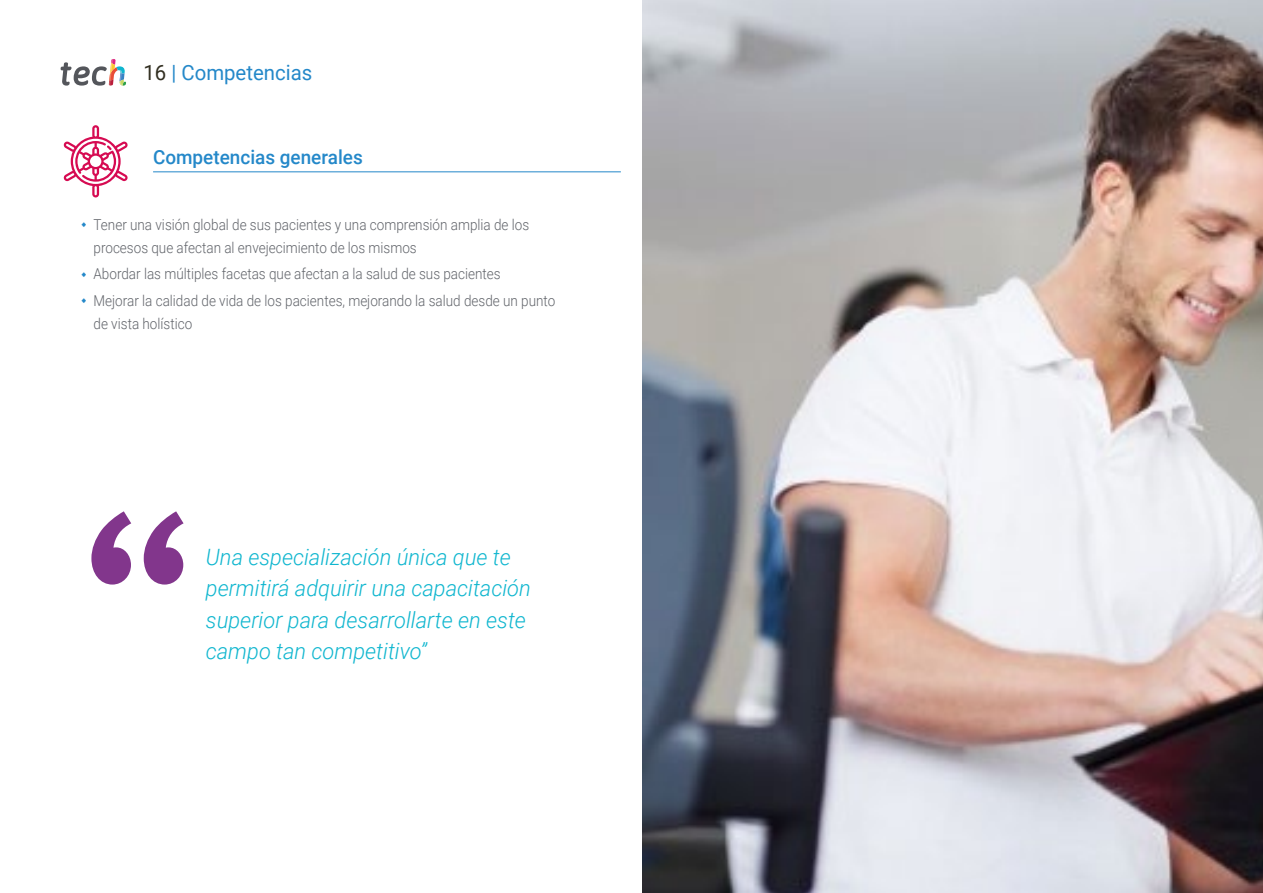
<style>
.page{position:relative;width:1263px;height:893px;background:#fff}
.page>*{position:absolute;margin:0;border:0;box-sizing:border-box;transform-origin:0 0}
.t1{font:italic 300 22.5px/31.5px "Roboto";color:#0fb6cf}
.t2{font:21px "Roboto";color:#2488c9}
.t3{font:500 19.5px "Roboto";color:#2488c9}
.t4{font:300 15px/22.5px "Roboto";color:#61646a;scale:.9 1}
.s1{color:#312e20}
</style>
<div class="page">
<hr style="left:153px;top:171px;width:468px;height:1px;background:#2488c9">
<svg style="left:63px;top:125px;width:65px;height:72px"></svg>
<img style="left:642px;top:0;width:621px;height:893px">
<svg style="left:61px;top:59px;width:65px;height:27px"></svg>
<svg style="left:91px;top:511px;width:93px;height:74px"></svg>
<h2 class="t2" style="left:144px;top:57px;width:170px"><span class="s1">16</span> | Competencias</h2>
<h3 class="t3" style="left:153px;top:144px;width:211px">Competencias generales</h3>
<p class="t4" style="left:94px;top:213px;width:486px">Tener una visión global de sus pacientes y una comprensión amplia de los procesos que afectan al envejecimiento de los mismos</p>
<p class="t4" style="left:94px;top:260px;width:515px;line-height:26.7px">Abordar las múltiples facetas que afectan a la salud de sus pacientes<br>Mejorar la calidad de vida de los pacientes, mejorando la salud desde un punto</p>
<p class="t4" style="left:94px;top:311px;width:111px">de vista holístico</p>
<h1 class="t1" style="left:206px;top:540px;width:327px">Una especialización única que te permitirá adquirir una capacitación superior para desarrollarte en este campo tan competitivo”</h1>
</div>
